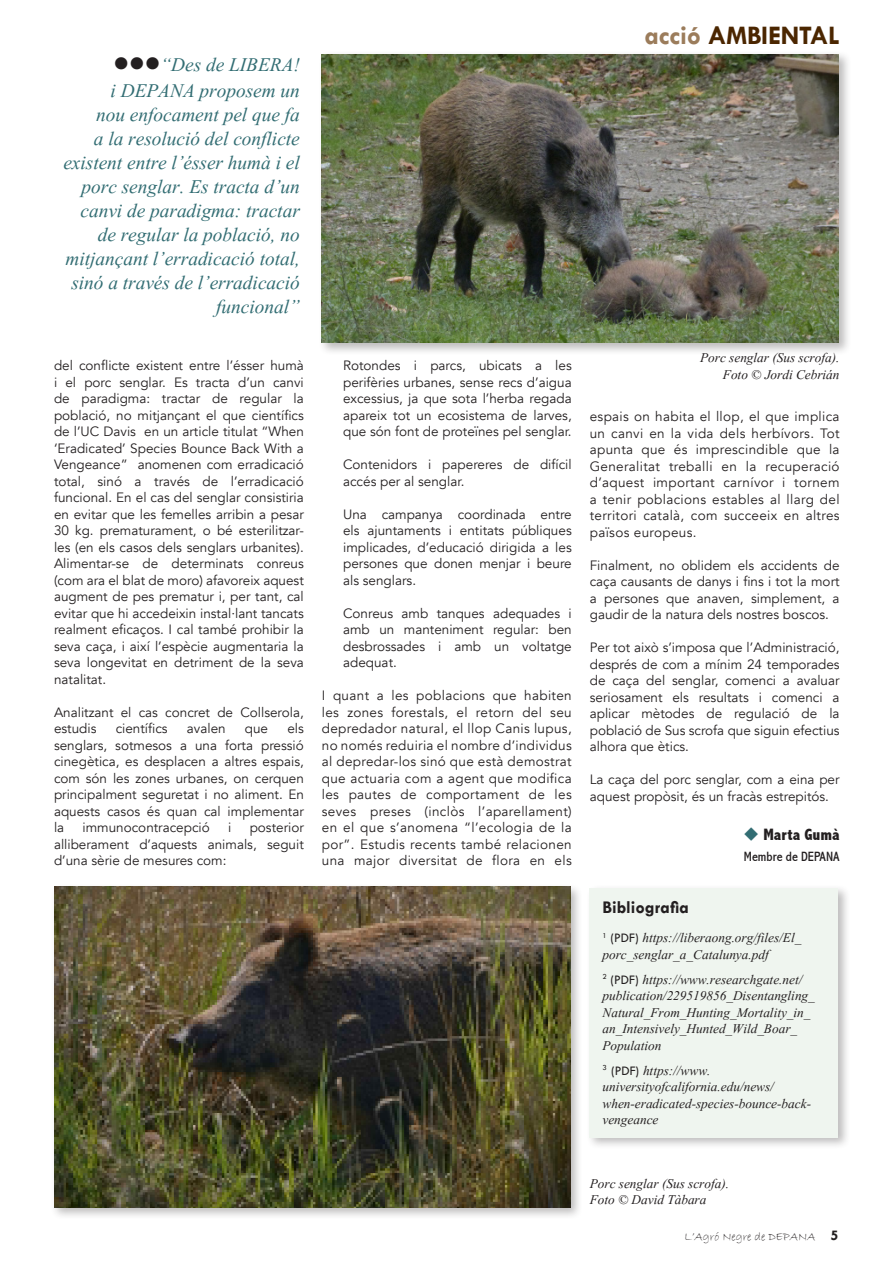
<style>
.page{position:relative;width:893px;height:1263px;background:#fff}
.page>*{position:absolute;margin:0;border:0;box-sizing:border-box;transform-origin:0 0}
.t1{font:700 27px "Tw Cen";letter-spacing:-.01em;color:#4b2600}
.firma_foto{font:24px/24.2px "Vijaya";color:#326d73;text-align:right}
.firma_foto-2{font:700 18px "Tw Cen";color:#231f20}
.firma_foto-3{font:16.5px/16.5px "Vijaya";color:#231f20}
.firma_foto-4{font:800 condensed 16.5px "Abadi";color:#231f20}
.firma_foto-5{font:13.5px/16.5px "Avenir";color:#231f20;text-align:justify}
.firma_foto-6{font:condensed 13.5px "Abadi";color:#231f20}
.t2{font:12px "Bradley Hand ITC";color:#231f20}
.s1{color:#231f20}
.s2{color:#9b7c5b}
.s3{color:#326d73}
.s4{font-family:"Tw Cen";font-size:13.5px}
.s5{font-family:"Tw Cen";font-weight:700;font-size:15px}
</style>
<div class="page">
<div style="left:318px;top:50px;width:533px;height:305px;background:#231f20;opacity:.3"></div>
<img style="left:322px;top:54px;width:517px;height:289px">
<div style="left:586px;top:884px;width:265px;height:266px;background:#231f20;opacity:.3"></div>
<div style="left:590px;top:888px;width:248px;height:249px;background:#eff5ef"></div>
<div style="left:50px;top:883px;width:533px;height:337px;background:#231f20;opacity:.3"></div>
<img style="left:54px;top:887px;width:516px;height:320px">
<p class="firma_foto" style="left:63px;top:50px;width:238px"><span class="s1">●●●</span>“Des de LIBERA!<br>i DEPANA proposem un<br>nou enfocament pel que fa<br>a la resolució del conflicte existent entre l’ésser humà i el porc senglar. Es tracta d’un canvi de paradigma: tractar de regular la població, no mitjançant l’erradicació total, sinó a través de l’erradicació funcional”</p>
<p class="firma_foto-5" style="left:54px;top:358px;width:251px">del conflicte existent entre l’ésser humà i el porc senglar. Es tracta d’un canvi de paradigma: tractar de regular la població, no mitjançant el que científics de l’UC Davis en un article titulat “When ‘Eradicated’ Species Bounce Back With a Vengeance” anomenen com erradicació total, sinó a través de l’erradicació funcional. En el cas del senglar consistiria en evitar que les femelles arribin a pesar 30 kg. prematurament, o bé esterilitzar&shy;les (en els casos dels senglars urbanites).<br>Alimentar-se de determinats conreus (com ara el blat de moro) afavoreix aquest augment de pes prematur i, per tant, cal evitar que hi accedeixin instal·lant tancats realment eficaços. I cal també prohibir la seva caça, i així l’espècie augmentaria la seva longevitat en detriment de la seva natalitat.</p>
<p class="firma_foto-5" style="left:54px;top:704px;width:251px">Analitzant el cas concret de Collserola, estudis</p>
<p class="firma_foto-5" style="left:116px;top:721px;width:53px">científics</p>
<p class="firma_foto-5" style="left:187px;top:721px;width:40px">avalen</p>
<p class="firma_foto-5" style="left:245px;top:721px;width:25px">que</p>
<p class="firma_foto-5" style="left:54px;top:721px;width:251px;text-indent:233px">els senglars, sotmesos a una forta pressió cinegètica, es desplacen a altres espais, com són les zones urbanes, on cerquen principalment seguretat i no aliment. En aquests casos és quan cal implementar la</p>
<p class="firma_foto-5" style="left:83px;top:820px;width:129px">immunocontracepció</p>
<p class="firma_foto-5" style="left:228px;top:820px;width:5px">i</p>
<p class="firma_foto-5" style="left:54px;top:820px;width:251px;text-indent:196px">posterior alliberament d’aquests animals, seguit d’una sèrie de mesures com:</p>
<p class="firma_foto-5" style="left:343px;top:358px;width:230px">Rotondes i parcs, ubicats a les perifèries urbanes, sense recs d’aigua excessius, ja que sota l’herba regada apareix tot un ecosistema de larves, que són font de proteïnes pel senglar.</p>
<p class="firma_foto-5" style="left:343px;top:457px;width:230px">Contenidors i papereres de difícil accés per al senglar.</p>
<p class="firma_foto-5" style="left:343px;top:506px;width:230px">Una campanya coordinada entre els ajuntaments i entitats públiques implicades, d’educació dirigida a les persones que donen menjar i beure als senglars.</p>
<p class="firma_foto-5" style="left:343px;top:605px;width:230px">Conreus amb tanques adequades i amb un manteniment regular: ben desbrossades i amb un voltatge adequat.</p>
<p class="firma_foto-5" style="left:322px;top:688px;width:251px">I quant a les poblacions que habiten les zones forestals, el retorn del seu depredador natural, el llop Canis lupus, no només reduiria el nombre d’individus al depredar-los sinó que està demostrat que actuaria com a agent que modifica les pautes de comportament de les seves preses (inclòs l’aparellament) en el que s’anomena “l’ecologia de la por”. Estudis recents també relacionen una major diversitat de flora en els</p>
<p class="t1" style="left:645px;top:19px;width:196px"><span class="s2">acció</span> AMBIENTAL</p>
<p class="firma_foto-3" style="left:700px;top:347px;width:141px">Porc senglar (Sus scrofa).</p>
<p class="firma_foto-3" style="left:723px;top:364px;width:118px">Foto © Jordi Cebrián</p>
<p class="firma_foto-5" style="left:590px;top:408px;width:251px">espais on habita el llop, el que implica un canvi en la vida dels herbívors. Tot apunta que és imprescindible que la Generalitat treballi en la recuperació d’aquest important carnívor i tornem a tenir poblacions estables al llarg del territori català, com succeeix en altres països europeus.</p>
<p class="firma_foto-5" style="left:590px;top:557px;width:251px">Finalment, no oblidem els accidents de caça causants de danys i fins i tot la mort a persones que anaven, simplement, a gaudir de la natura dels nostres boscos.</p>
<p class="firma_foto-5" style="left:590px;top:639px;width:251px">Per tot això s’imposa que l’Administració, després de com a mínim 24 temporades de caça del senglar, comenci a avaluar seriosament els resultats i comenci a aplicar mètodes de regulació de la població de Sus scrofa que siguin efectius alhora que ètics.</p>
<p class="firma_foto-5" style="left:590px;top:771px;width:251px">La caça del porc senglar, com a eina per aquest propòsit, és un fracàs estrepitós.</p>
<p class="firma_foto-4" style="left:743px;top:824px;width:98px"><span class="s3">◆</span> Marta Gumà</p>
<p class="firma_foto-6" style="left:744px;top:848px;width:97px">Membre de DEPANA</p>
<p class="firma_foto-2" style="left:602px;top:897px;width:88px">Bibliografia</p>
<p class="firma_foto-3" style="left:602px;top:928px;width:200px"><sup>1</sup> <span class="s4">(PDF)</span> https://liberaong.org/files/El_ porc_senglar_a_Catalunya.pdf</p>
<p class="firma_foto-3" style="left:602px;top:969px;width:214px"><sup>2</sup> <span class="s4">(PDF)</span> https://www.researchgate.net/ publication/229519856_Disentangling_ Natural_From_Hunting_Mortality_in_ an_Intensively_Hunted_Wild_Boar_ Population</p>
<p class="firma_foto-3" style="left:602px;top:1060px;width:210px"><sup>3</sup> <span class="s4">(PDF)</span> https://www. universityofcalifornia.edu/news/ when-eradicated-species-bounce-back&shy;vengeance</p>
<p class="firma_foto-3" style="left:590px;top:1173px;width:141px">Porc senglar (Sus scrofa).</p>
<p class="firma_foto-3" style="left:590px;top:1190px;width:118px">Foto © David Tàbara</p>
<p class="t2" style="left:684px;top:1229px;width:156px">L’Agró Negre de DEPANA <span class="s5">5</span></p>
</div>
